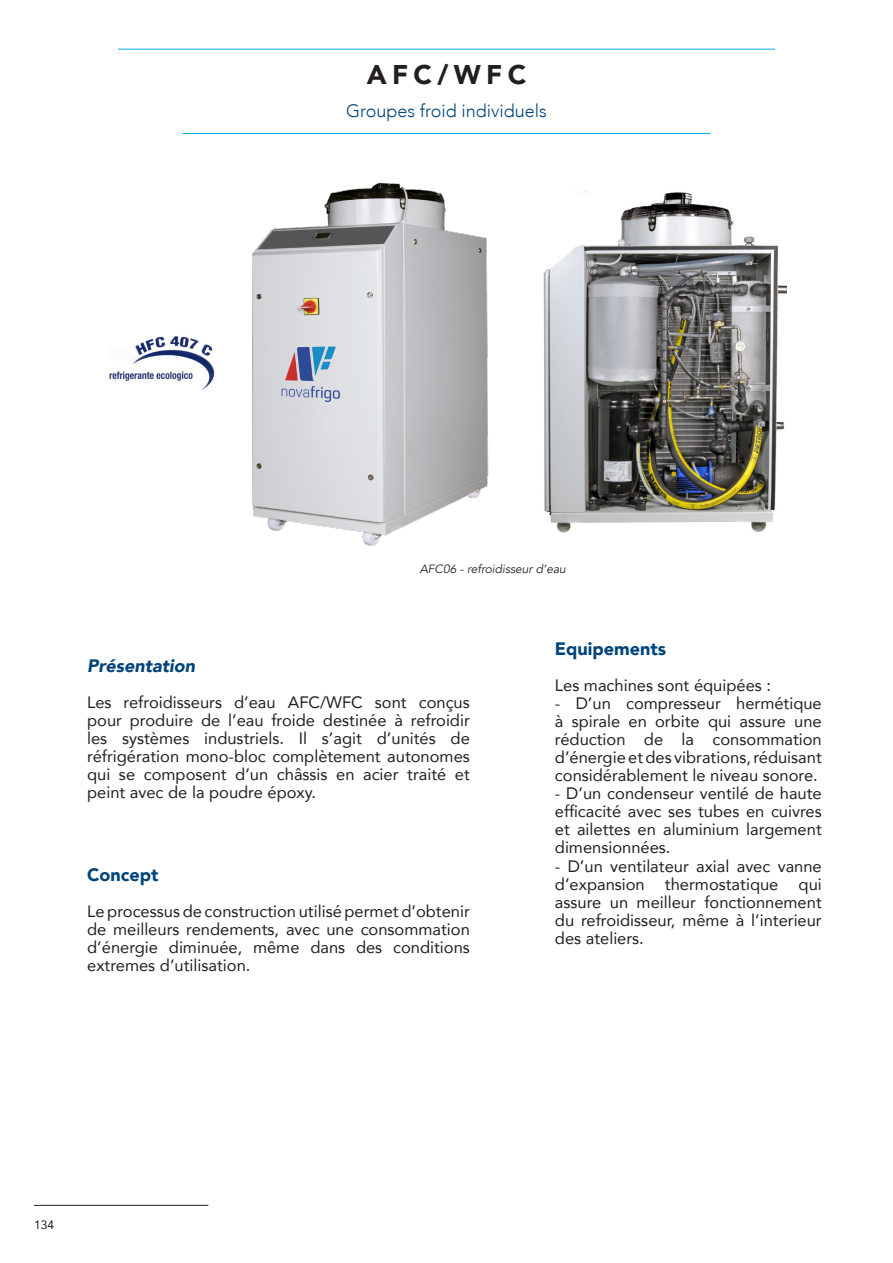
<style>
.page{position:relative;width:893px;height:1263px;background:#fff}
.page>*{position:absolute;margin:0;border:0;box-sizing:border-box;transform-origin:0 0}
.t1{font:900 27px "Avenir";letter-spacing:.2em;color:#231f20}
.Texte{font:300 18px "Avenir";color:#00447b}
.Texte-2{font:900 18px "Avenir";color:#00447b}
.Texte-3{font:italic 900 18px "Avenir";color:#00447b}
.Texte-4{font:16.5px/18px "Avenir";color:#231f20;text-align:justify}
.Texte-5{font:italic 12px "Avenir";color:#231f20}
.t2{font:12px "Avenir";color:#231f20}
</style>
<div class="page">
<hr style="left:118px;top:49px;width:657px;height:1px;background:#00aeef">
<hr style="left:182px;top:133px;width:529px;height:1px;background:#00aeef">
<img style="left:252px;top:182px;width:237px;height:364px">
<img style="left:109px;top:336px;width:106px;height:54px">
<img style="left:543px;top:191px;width:243px;height:342px">
<hr style="left:34px;top:1205px;width:174px;height:1px;background:#231f20">
<p class="t1" style="left:367px;top:52px;width:161px">AFC/WFC</p>
<p class="Texte" style="left:346px;top:100px;width:202px">Groupes froid individuels</p>
<p class="Texte-5" style="left:420px;top:561px;width:148px">AFC06 - refroidisseur d’eau</p>
<p class="Texte-3" style="left:87px;top:650px;width:109px">Présentation</p>
<p class="Texte-4" style="left:87px;top:692px;width:384px">Les refroidisseurs d’eau AFC/WFC sont conçus pour produire de l’eau froide destinée à refroidir les systèmes industriels. Il s’agit d’unités de réfrigération mono-bloc complètement autonomes qui se composent d’un châssis en acier traité et peint avec de la poudre époxy.</p>
<p class="Texte-2" style="left:87px;top:859px;width:73px">Concept</p>
<p class="Texte-4" style="left:87px;top:902px;width:384px">Le processus de construction utilisé permet d’obtenir de meilleurs rendements, avec une consommation d’énergie diminuée, même dans des conditions extremes d’utilisation.</p>
<p class="Texte-2" style="left:555px;top:634px;width:113px">Equipements</p>
<p class="Texte-4" style="left:555px;top:676px;width:218px">Les machines sont équipées :</p>
<p class="Texte-4" style="left:555px;top:694px;width:268px">- D’un compresseur hermétique à spirale en orbite qui assure une réduction de la consommation d’énergie et des vibrations, réduisant considérablement le niveau sonore.</p>
<p class="Texte-4" style="left:555px;top:784px;width:268px">- D’un condenseur ventilé de haute efficacité avec ses tubes en cuivres et ailettes en aluminium largement dimensionnées.</p>
<p class="Texte-4" style="left:555px;top:856px;width:268px">- D’un ventilateur axial avec vanne d’expansion thermostatique qui assure un meilleur fonctionnement du refroidisseur, même à l’interieur des ateliers.</p>
<p class="t2" style="left:34px;top:1215px;width:22px">134</p>
</div>
